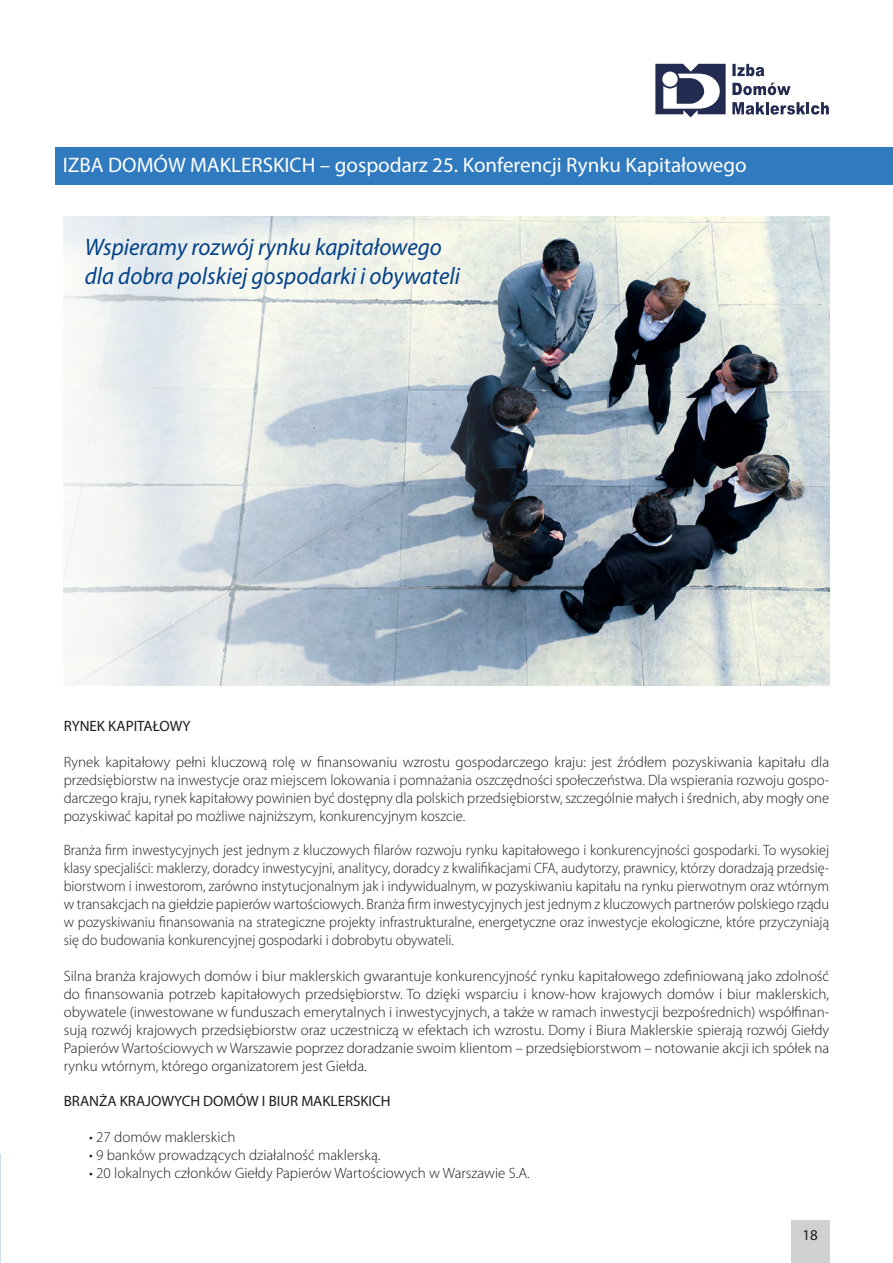
<style>
.page{position:relative;width:893px;height:1263px;background:#fff}
.page>*{position:absolute;margin:0;border:0;box-sizing:border-box;transform-origin:0 0}
.t1{font:italic 24px/28.8px "Myriad Pro";color:#024189;scale:.96 1}
.t2{font:21px "Myriad Pro";color:#fff}
.t3{font:300 15px/18px "Myriad Pro";color:#1d1d1b;text-align:justify}
.t4{font:300 15px/18px "Myriad Pro";color:#1d1d1b;text-align:justify;scale:.95 1}
.t5{font:15px "Myriad Pro";color:#1d1d1b}
</style>
<div class="page">
<div style="left:791px;top:1220px;width:38px;height:43px;background:#d0d0d0"></div>
<svg style="left:655px;top:64px;width:174px;height:53px"></svg>
<img style="left:535px;top:217px;width:295px;height:469px">
<div style="left:55px;top:147px;width:838px;height:38px;background:#307abf"></div>
<svg style="left:63px;top:216px;width:472px;height:470px"></svg>
<h2 class="t2" style="left:63px;top:152px;width:685px">IZBA DOMÓW MAKLERSKICH – gospodarz 25. Konferencji Rynku Kapitałowego</h2>
<h1 class="t1" style="left:85px;top:232px;width:393px">Wspieramy rozwój rynku kapitałowego dla dobra polskiej gospodarki i obywateli</h1>
<p class="t5" style="left:64px;top:716px;width:128px">RYNEK KAPITAŁOWY</p>
<p class="t3" style="left:64px;top:753px;width:767px">Rynek kapitałowy pełni kluczową rolę w finansowaniu wzrostu gospodarczego kraju: jest źródłem pozyskiwania kapitału dla przedsiębiorstw na inwestycje oraz miejscem lokowania i pomnażania oszczędności społeczeństwa. Dla wspierania rozwoju gospo&shy;darczego kraju, rynek kapitałowy powinien być dostępny dla polskich przedsiębiorstw, szczególnie małych i średnich, aby mogły one pozyskiwać kapitał po możliwe najniższym, konkurencyjnym koszcie.</p>
<p class="t4" style="left:64px;top:841px;width:807px">Branża firm inwestycyjnych jest jednym z kluczowych filarów rozwoju rynku kapitałowego i konkurencyjności gospodarki. To wysokiej klasy specjaliści: maklerzy, doradcy inwestycyjni, analitycy, doradcy z kwalifikacjami CFA, audytorzy, prawnicy, którzy doradzają przedsię&shy;biorstwom i inwestorom, zarówno instytucjonalnym jak i indywidualnym, w pozyskiwaniu kapitału na rynku pierwotnym oraz wtórnym w transakcjach na giełdzie papierów wartościowych. Branża firm inwestycyjnych jest jednym z kluczowych partnerów polskiego rządu w pozyskiwaniu finansowania na strategiczne projekty infrastrukturalne, energetyczne oraz inwestycje ekologiczne, które przyczyniają się do budowania konkurencyjnej gospodarki i dobrobytu obywateli.</p>
<p class="t3" style="left:64px;top:967px;width:767px">Silna branża krajowych domów i biur maklerskich gwarantuje konkurencyjność rynku kapitałowego zdefiniowaną jako zdolność do finansowania potrzeb kapitałowych przedsiębiorstw. To dzięki wsparciu i know-how krajowych domów i biur maklerskich, obywatele (inwestowane w funduszach emerytalnych i inwestycyjnych, a także w ramach inwestycji bezpośrednich) współfinan&shy;sują rozwój krajowych przedsiębiorstw oraz uczestniczą w efektach ich wzrostu. Domy i Biura Maklerskie spierają rozwój Giełdy Papierów Wartościowych w Warszawie poprzez doradzanie swoim klientom – przedsiębiorstwom – notowanie akcji ich spółek na rynku wtórnym, którego organizatorem jest Giełda.</p>
<p class="t5" style="left:64px;top:1091px;width:328px">BRANŻA KRAJOWYCH DOMÓW I BIUR MAKLERSKICH</p>
<p class="t3" style="left:89px;top:1128px;width:148px">• 27 domów maklerskich</p>
<p class="t3" style="left:89px;top:1146px;width:293px">• 9 banków prowadzących działalność maklerską.</p>
<p class="t3" style="left:89px;top:1164px;width:442px">• 20 lokalnych członków Giełdy Papierów Wartościowych w Warszawie S.A.</p>
<p class="t5" style="left:802px;top:1226px;width:17px">18</p>
</div>
